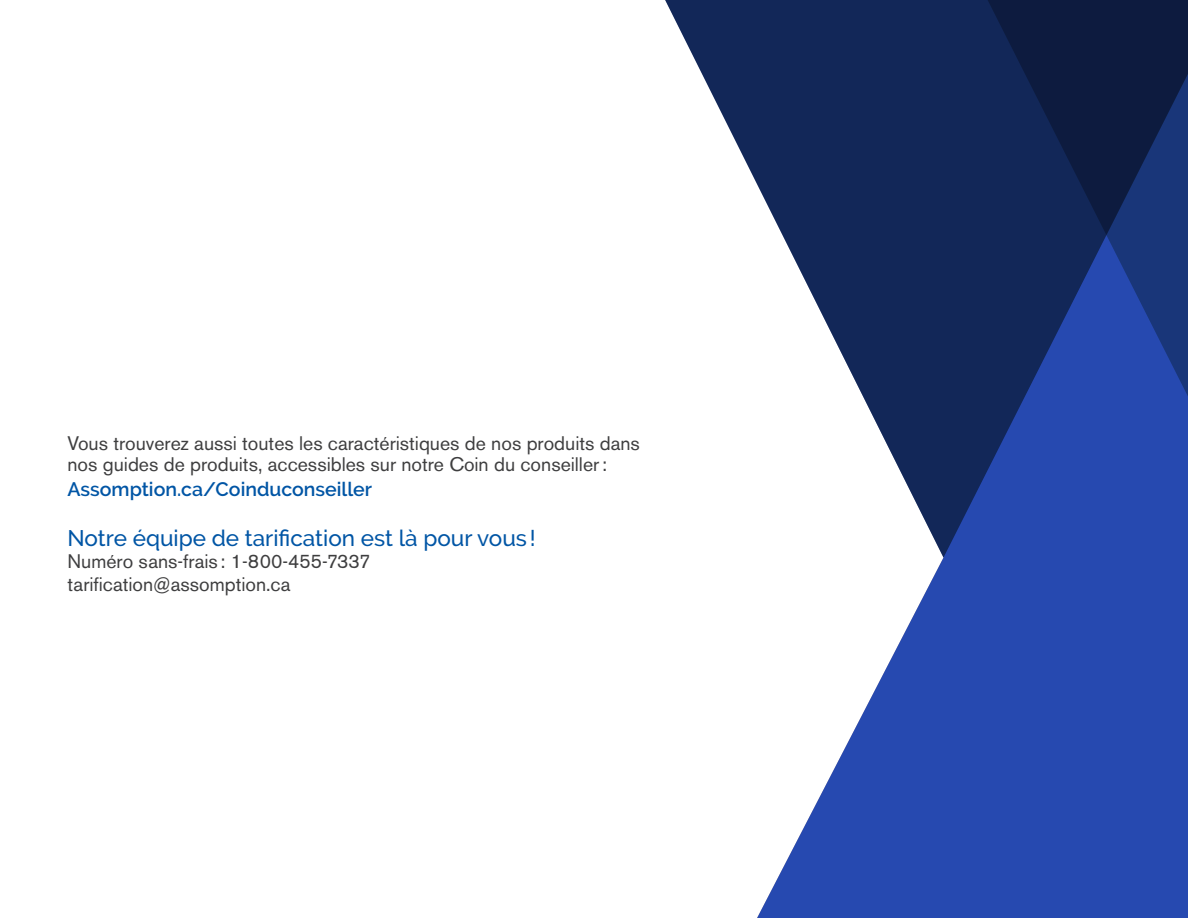
<style>
.page{position:relative;width:1188px;height:918px;background:#fff}
.page>*{position:absolute;margin:0;border:0;box-sizing:border-box;transform-origin:0 0}
.t1{font:500 22.5px "Raleway";color:#0155a5}
.t2{font:19.5px/21px "Akzidenz Grotesk BE";color:#3e3e3f}
.t3{font:600 19.5px "Raleway";color:#0155a5}
</style>
<div class="page">
<svg style="left:757px;top:558px;width:431px;height:360px;fill:#2649b0"></svg>
<svg style="left:665px;top:0;width:523px;height:558px"></svg>
<p class="t2" style="left:68px;top:433px;width:574px">Vous trouverez aussi toutes les caractéristiques de nos produits dans nos guides de produits, accessibles sur notre Coin du conseiller:</p>
<p class="t3" style="left:68px;top:478px;width:306px">Assomption.ca/Coinduconseiller</p>
<p class="t1" style="left:68px;top:525px;width:470px">Notre équipe de tarification est là pour vous !</p>
<p class="t2" style="left:68px;top:550px;width:305px;line-height:22.5px">Numéro sans-frais : 1-800-455-7337 tarification@assomption.ca</p>
</div>
